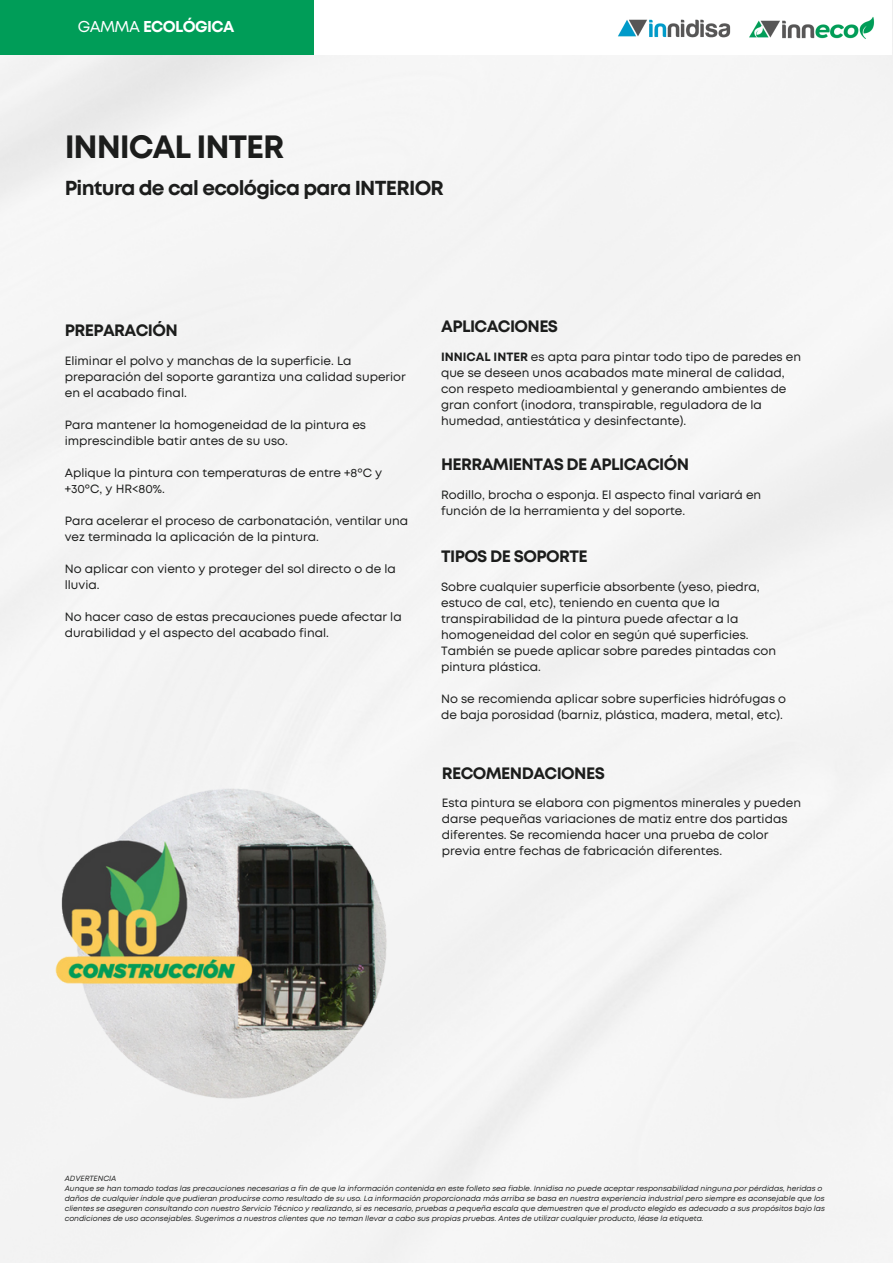
<style>
.page{position:relative;width:893px;height:1264px;background:#fff}
.page>*{position:absolute;margin:0;border:0;box-sizing:border-box;transform-origin:0 0}
.t1{font:700 32.25px "Mont";letter-spacing:-.035em;color:#1c1d1c}
.t2{font:700 20.25px "Mont";letter-spacing:-.035em;color:#1c1d1c}
.t3{font:700 16.5px "Mont";letter-spacing:-.035em;color:#1c1d1c}
.t4{font:700 15.75px "Mont";letter-spacing:-.035em;color:#fff}
.t5{font:12px/16px "Mont";color:#1c1d1c}
.t6{font:italic 7.5px/10.1px "Mont";color:#1c1d1c}
.s1{font-weight:400}
.s2{font-weight:700}
</style>
<div class="page">
<div style="left:0;top:0;width:892px;height:1262px;background:#f4f4f4"></div>
<div style="left:0;top:0;width:314px;height:54px;background:#009d58"></div>
<div style="left:314px;top:0;width:577px;height:54px;background:#fff"></div>
<img style="left:618px;top:19px;width:113px;height:19px">
<img style="left:736px;top:17px;width:152px;height:38px">
<img style="left:55px;top:789px;width:332px;height:310px">
<h3 class="t4" style="left:78px;top:20px;width:158px"><span class="s1">GAMMA</span> ECOLÓGICA</h3>
<h1 class="t1" style="left:65px;top:134px;width:221px">INNICAL INTER</h1>
<h2 class="t2" style="left:65px;top:180px;width:381px">Pintura de cal ecológica para INTERIOR</h2>
<h3 class="t3" style="left:65px;top:324px;width:114px">PREPARACIÓN</h3>
<p class="t5" style="left:65px;top:353px;width:342px">Eliminar el polvo y manchas de la superficie. La preparación del soporte garantiza una calidad superior en el acabado final.</p>
<p class="t5" style="left:65px;top:417px;width:303px">Para mantener la homogeneidad de la pintura es imprescindible batir antes de su uso.</p>
<p class="t5" style="left:65px;top:465px;width:319px">Aplique la pintura con temperaturas de entre +8ºC y +30ºC, y HR&lt;80%.</p>
<p class="t5" style="left:65px;top:513px;width:345px">Para acelerar el proceso de carbonatación, ventilar una vez terminada la aplicación de la pintura.</p>
<p class="t5" style="left:65px;top:561px;width:333px">No aplicar con viento y proteger del sol directo o de la lluvia.</p>
<p class="t5" style="left:65px;top:609px;width:338px">No hacer caso de estas precauciones puede afectar la durabilidad y el aspecto del acabado final.</p>
<h3 class="t3" style="left:441px;top:320px;width:119px">APLICACIONES</h3>
<p class="t5" style="left:441px;top:349px;width:361px"><span class="s2">INNICAL INTER</span> es apta para pintar todo tipo de paredes en que se deseen unos acabados mate mineral de calidad, con respeto medioambiental y generando ambientes de gran confort (inodora, transpirable, reguladora de la humedad, antiestática y desinfectante).</p>
<h3 class="t3" style="left:441px;top:458px;width:249px">HERRAMIENTAS DE APLICACIÓN</h3>
<p class="t5" style="left:441px;top:487px;width:321px">Rodillo, brocha o esponja. El aspecto final variará en función de la herramienta y del soporte.</p>
<h3 class="t3" style="left:441px;top:550px;width:148px">TIPOS DE SOPORTE</h3>
<p class="t5" style="left:441px;top:579px;width:336px">Sobre cualquier superficie absorbente (yeso, piedra, estuco de cal, etc), teniendo en cuenta que la transpirabilidad de la pintura puede afectar a la homogeneidad del color en según qué superficies.<br>También se puede aplicar sobre paredes pintadas con pintura plástica.</p>
<p class="t5" style="left:441px;top:691px;width:346px">No se recomienda aplicar sobre superficies hidrófugas o de baja porosidad (barniz, plástica, madera, metal, etc).</p>
<h3 class="t3" style="left:442px;top:766px;width:164px">RECOMENDACIONES</h3>
<p class="t5" style="left:442px;top:796px;width:360px">Esta pintura se elabora con pigmentos minerales y pueden darse pequeñas variaciones de matiz entre dos partidas diferentes. Se recomienda hacer una prueba de color previa entre fechas de fabricación diferentes.</p>
<p class="t6" style="left:65px;top:1174px;width:761px">ADVERTENCIA<br>Aunque se han tomado todas las precauciones necesarias a fin de que la información contenida en este folleto sea fiable. Innidisa no puede aceptar responsabilidad ninguna por pérdidas, heridas o daños de cualquier índole que pudieran producirse como resultado de su uso. La información proporcionada más arriba se basa en nuestra experiencia industrial pero siempre es aconsejable que los clientes se aseguren consultando con nuestro Servicio Técnico y realizando, si es necesario, pruebas a pequeña escala que demuestren que el producto elegido es adecuado a sus propósitos bajo las condiciones de uso aconsejables. Sugerimos a nuestros clientes que no teman llevar a cabo sus propias pruebas. Antes de utilizar cualquier producto, léase la etiqueta.</p>
</div>
